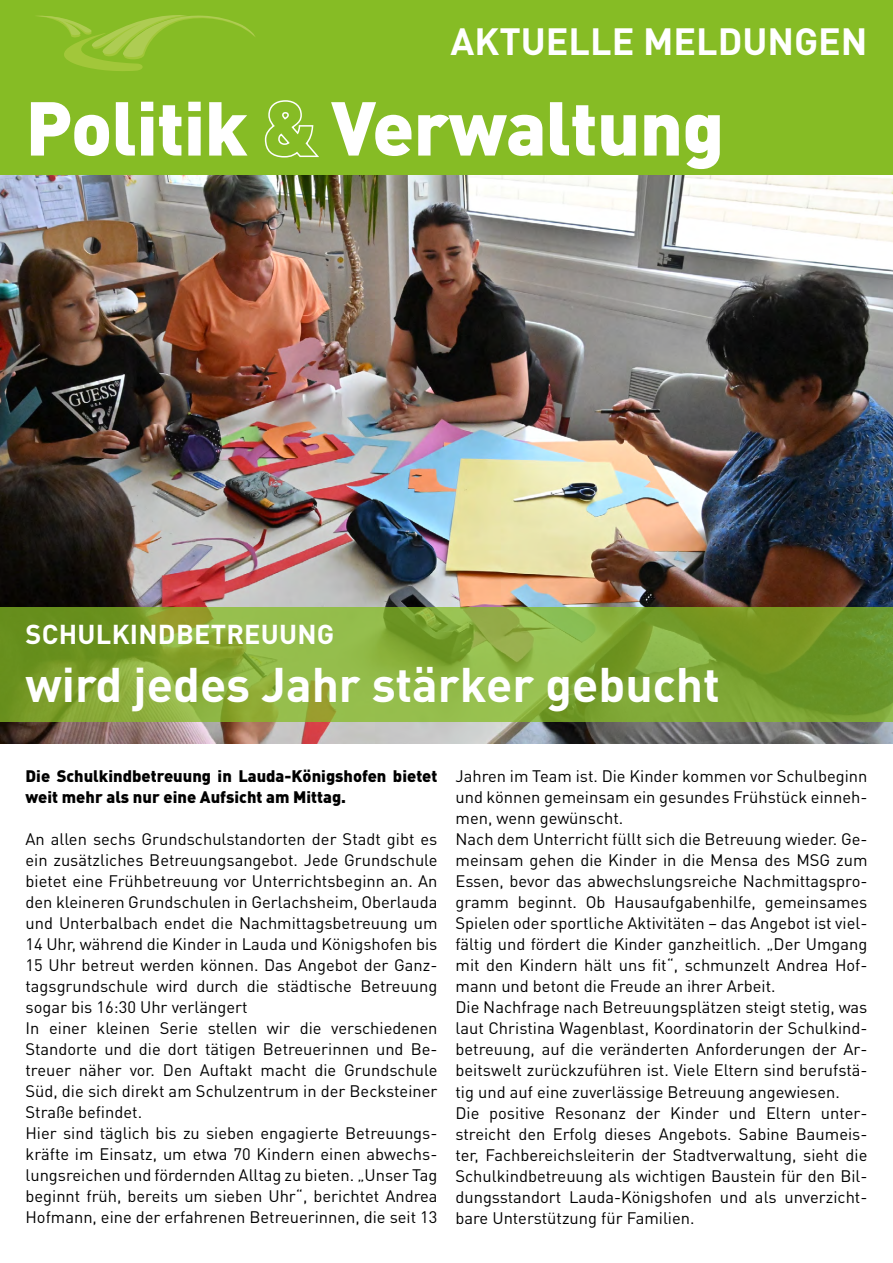
<style>
.page{position:relative;width:893px;height:1263px;background:#fff}
.page>*{position:absolute;margin:0;border:0;box-sizing:border-box;transform-origin:0 0}
.t1{font:900 75px "DIN Pro";letter-spacing:-.01em;color:#fff}
.t2{font:700 48px "DIN Pro";color:#fff}
.t3{font:700 37.5px "DIN Pro";color:#fff}
.t4{font:700 27px "DIN Pro";letter-spacing:.01em;color:#fff}
.t5{font:16.5px/21px "DIN Pro";color:#000}
.t6{font:900 16.5px/21px "DIN Pro";color:#000}
</style>
<div class="page">
<div style="left:0;top:0;width:893px;height:180px;background:#86bc25"></div>
<svg style="left:38px;top:15px;width:217px;height:56px"></svg>
<img style="left:0;top:175px;width:893px;height:568px">
<svg style="left:0;top:607px;width:893px;height:114px;background:#82a736"></svg>
<h3 class="t3" style="left:451px;top:15px;width:418px">AKTUELLE MELDUNGEN</h3>
<h1 class="t1" style="left:26px;top:77px;width:700px">Politik &amp; Verwaltung</h1>
<h3 class="t4" style="left:26px;top:616px;width:310px">SCHULKINDBETREUUNG</h3>
<h2 class="t2" style="left:26px;top:652px;width:696px">wird jedes Jahr stärker gebucht</h2>
<p class="t6" style="left:26px;top:765px;width:413px">Die Schulkindbetreuung in Lauda-Königshofen bietet weit mehr als nur eine Aufsicht am Mittag.</p>
<p class="t5" style="left:26px;top:828px;width:413px">An allen sechs Grundschulstandorten der Stadt gibt es ein zusätzliches Betreuungsangebot. Jede Grundschule bietet eine Frühbetreuung vor Unterrichtsbeginn an. An den kleineren Grundschulen in Gerlachsheim, Oberlauda und Unterbalbach endet die Nachmittagsbetreuung um 14 Uhr, während die Kinder in Lauda und Königshofen bis 15 Uhr betreut werden können. Das Angebot der Ganz&shy;tagsgrundschule wird durch die städtische Betreuung sogar bis 16:30 Uhr verlängert<br>In einer kleinen Serie stellen wir die verschiedenen Standorte und die dort tätigen Betreuerinnen und Be&shy;treuer näher vor. Den Auftakt macht die Grundschule Süd, die sich direkt am Schulzentrum in der Becksteiner Straße befindet.<br>Hier sind täglich bis zu sieben engagierte Betreuungs&shy;kräfte im Einsatz, um etwa 70 Kindern einen abwechs&shy;lungsreichen und fördernden Alltag zu bieten. „Unser Tag beginnt früh, bereits um sieben Uhr“, berichtet Andrea Hofmann, eine der erfahrenen Betreuerinnen, die seit 13</p>
<p class="t5" style="left:455px;top:765px;width:414px">Jahren im Team ist. Die Kinder kommen vor Schulbeginn und können gemeinsam ein gesundes Frühstück einneh&shy;men, wenn gewünscht.<br>Nach dem Unterricht füllt sich die Betreuung wieder. Ge&shy;meinsam gehen die Kinder in die Mensa des MSG zum Essen, bevor das abwechslungsreiche Nachmittagspro&shy;gramm beginnt. Ob Hausaufgabenhilfe, gemeinsames Spielen oder sportliche Aktivitäten – das Angebot ist viel&shy;fältig und fördert die Kinder ganzheitlich. „Der Umgang mit den Kindern hält uns fit“, schmunzelt Andrea Hof&shy;mann und betont die Freude an ihrer Arbeit.<br>Die Nachfrage nach Betreuungsplätzen steigt stetig, was laut Christina Wagenblast, Koordinatorin der Schulkind&shy;betreuung, auf die veränderten Anforderungen der Ar&shy;beitswelt zurückzuführen ist. Viele Eltern sind berufstä&shy;tig und auf eine zuverlässige Betreuung angewiesen.<br>Die positive Resonanz der Kinder und Eltern unter&shy;streicht den Erfolg dieses Angebots. Sabine Baumeis&shy;ter, Fachbereichsleiterin der Stadtverwaltung, sieht die Schulkindbetreuung als wichtigen Baustein für den Bil&shy;dungsstandort Lauda-Königshofen und als unverzicht&shy;bare Unterstützung für Familien.</p>
</div>
